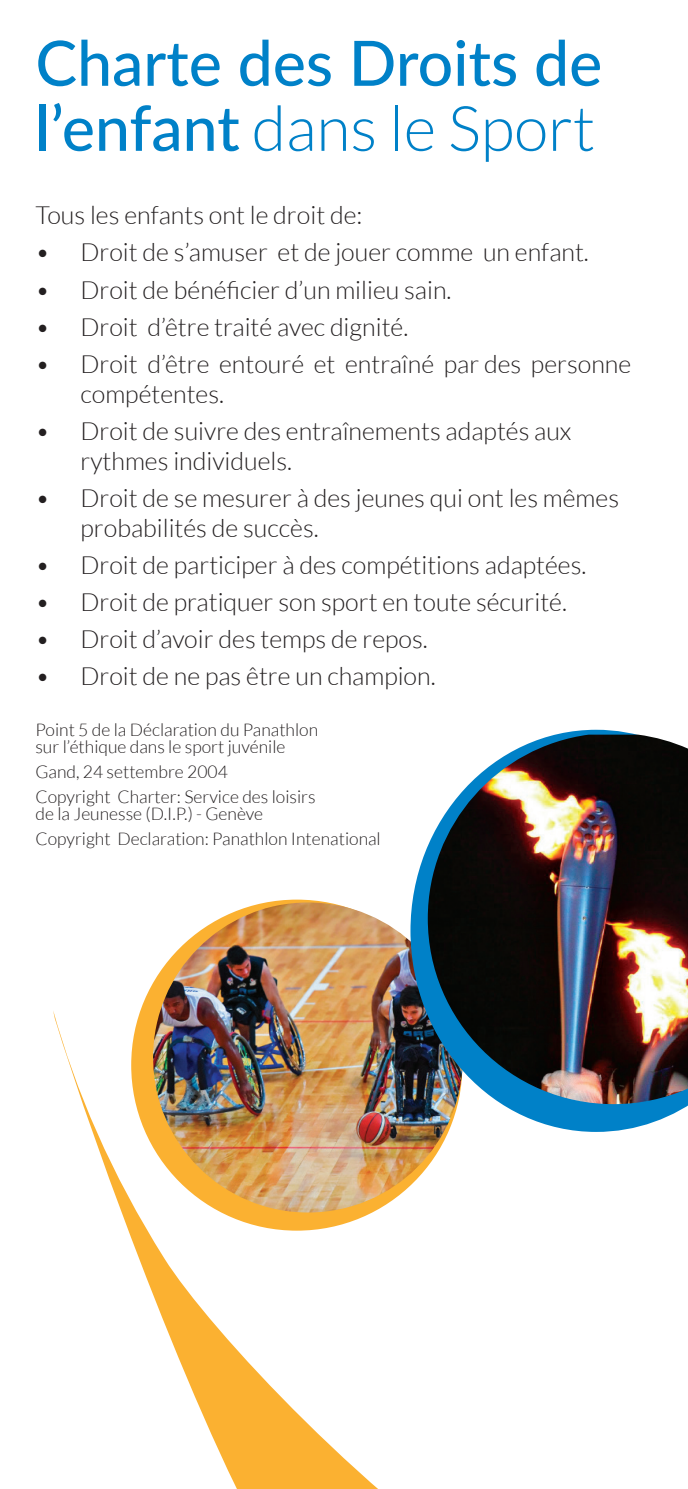
<style>
.page{position:relative;width:688px;height:1489px;background:#fff}
.page>*{position:absolute;margin:0;border:0;box-sizing:border-box;transform-origin:0 0}
.t1{font:500 62.5px/65px "Lato";color:#0081c8}
.t2{font:300 25px/30px "Lato";color:#231f20}
.t3{font:300 17.5px/24.5px "Lato";color:#231f20}
.s1{font-weight:300}
</style>
<div class="page">
<svg style="left:53px;top:1011px;width:560px;height:477px"></svg>
<div style="left:131px;top:899px;width:331px;height:331px;background:#fbb131;border-radius:50%"></div>
<img style="left:153px;top:902px;width:309px;height:310px;border-radius:155px">
<img style="left:410px;top:729px;width:277px;height:402px">
<img style="left:427px;top:734px;width:260px;height:370px">
<h1 class="t1" style="left:35px;top:28px;width:568px">Charte des Droits de l’enfant <span class="s1">dans le Sport</span></h1>
<p class="t2" style="left:35px;top:200px;width:328px">Tous les enfants ont le droit de:</p>
<p class="t2" style="left:35px;top:237px;width:554px">• Droit de s’amuser et de jouer comme un enfant.</p>
<p class="t2" style="left:35px;top:274px;width:417px">• Droit de bénéficier d’un milieu sain.</p>
<p class="t2" style="left:35px;top:312px;width:374px">• Droit d’être traité avec dignité.</p>
<p class="t2" style="left:80px;top:349px;width:552px;text-indent:-45px">• Droit d’être entouré et entraîné par des personne compétentes.</p>
<p class="t2" style="left:80px;top:416px;width:492px;text-indent:-45px">• Droit de suivre des entraînements adaptés aux rythmes individuels.</p>
<p class="t2" style="left:80px;top:483px;width:540px;text-indent:-45px">• Droit de se mesurer à des jeunes qui ont les mêmes probabilités de succès.</p>
<p class="t2" style="left:35px;top:550px;width:552px">• Droit de participer à des compétitions adaptées.</p>
<p class="t2" style="left:35px;top:587px;width:533px">• Droit de pratiquer son sport en toute sécurité.</p>
<p class="t2" style="left:35px;top:624px;width:393px">• Droit d’avoir des temps de repos.</p>
<p class="t2" style="left:35px;top:661px;width:401px">• Droit de ne pas être un champion.</p>
<p class="t3" style="left:35px;top:721px;width:284px;line-height:17.5px">Point 5 de la Déclaration du Panathlon sur l’éthique dans le sport juvénile</p>
<p class="t3" style="left:35px;top:759px;width:282px">Gand, 24 settembre 2004<br>Copyright Charter: Service des loisirs</p>
<p class="t3" style="left:35px;top:801px;width:347px">de la Jeunesse (D.I.P.) - Genève<br>Copyright Declaration: Panathlon Intenational</p>
</div>
